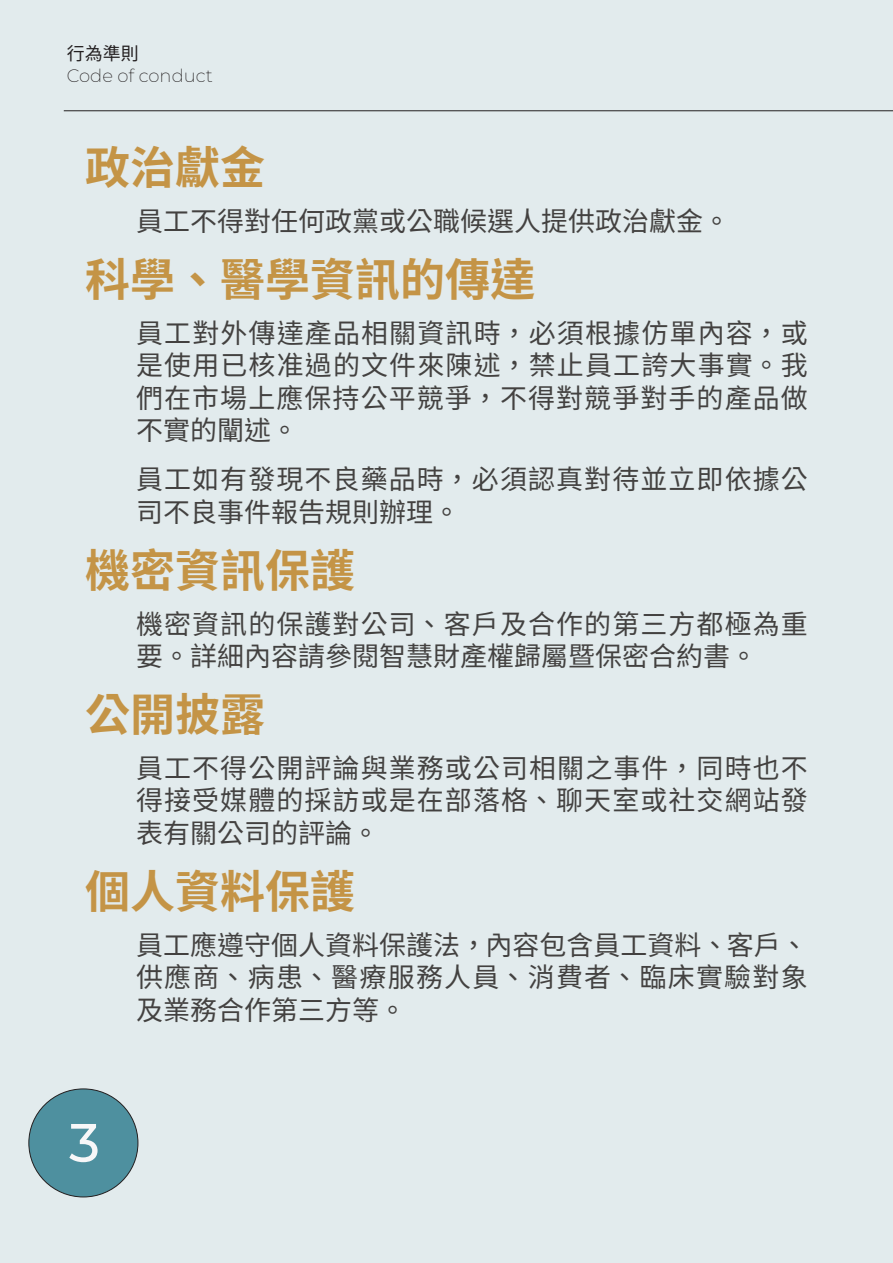
<style>
.page{position:relative;width:893px;height:1263px;background:#e2ebed}
.page>*{position:absolute;margin:0;border:0;box-sizing:border-box;transform-origin:0 0}
.t1{font:500 54px "Montserrat";color:#f7f7f8}
.t2{font:700 45px "Noto Sans Mono CJ Ktc";color:#c49446}
.t3{font:27px/32.4px "Noto Sans Mono CJ Ktc";letter-spacing:.04em;color:#434140;text-align:justify}
.t4{font:27px "Noto Sans Mono CJ Ktc";color:#434140}
.t5{font:200 18px "Montserrat";color:#231f20}
.t6{font:18px "Noto Sans Mono CJ Ktc";color:#231f20}
</style>
<div class="page">
<hr style="left:64px;top:111px;width:829px;height:1px;background:#231f20">
<div style="left:29px;top:1089px;width:109px;height:108px;background:#4e909f;border-radius:50%"></div>
<p class="t6" style="left:67px;top:44px;width:73px">行為準則</p>
<p class="t5" style="left:67px;top:64px;width:147px">Code of conduct</p>
<p class="t2" style="left:85px;top:142px;width:181px">政治獻金</p>
<p class="t4" style="left:136px;top:206px;width:596px">員工不得對任何政黨或公職候選人提供政治獻金。</p>
<p class="t2" style="left:85px;top:254px;width:451px">科學、醫學資訊的傳達</p>
<p class="t3" style="left:136px;top:317px;width:673px">員工對外傳達產品相關資訊時，必須根據仿單內容，或是使用已核准過的文件來陳述，禁止員工誇大事實。我們在市場上應保持公平競爭，不得對競爭對手的產品做不實的闡述。</p>
<p class="t3" style="left:136px;top:464px;width:673px">員工如有發現不良藥品時，必須認真對待並立即依據公司不良事件報告規則辦理。</p>
<p class="t2" style="left:85px;top:545px;width:271px">機密資訊保護</p>
<p class="t3" style="left:136px;top:608px;width:673px">機密資訊的保護對公司、客戶及合作的第三方都極為重要。詳細內容請參閱智慧財產權歸屬暨保密合約書。</p>
<p class="t2" style="left:85px;top:689px;width:181px">公開披露</p>
<p class="t3" style="left:136px;top:752px;width:673px">員工不得公開評論與業務或公司相關之事件，同時也不得接受媒體的採訪或是在部落格、聊天室或社交網站發表有關公司的評論。</p>
<p class="t2" style="left:85px;top:866px;width:271px">個人資料保護</p>
<p class="t3" style="left:136px;top:929px;width:673px">員工應遵守個人資料保護法，內容包含員工資料、客戶、供應商、病患、醫療服務人員、消費者、臨床實驗對象及業務合作第三方等。</p>
<h1 class="t1" style="left:69px;top:1106px;width:32px">3</h1>
</div>
